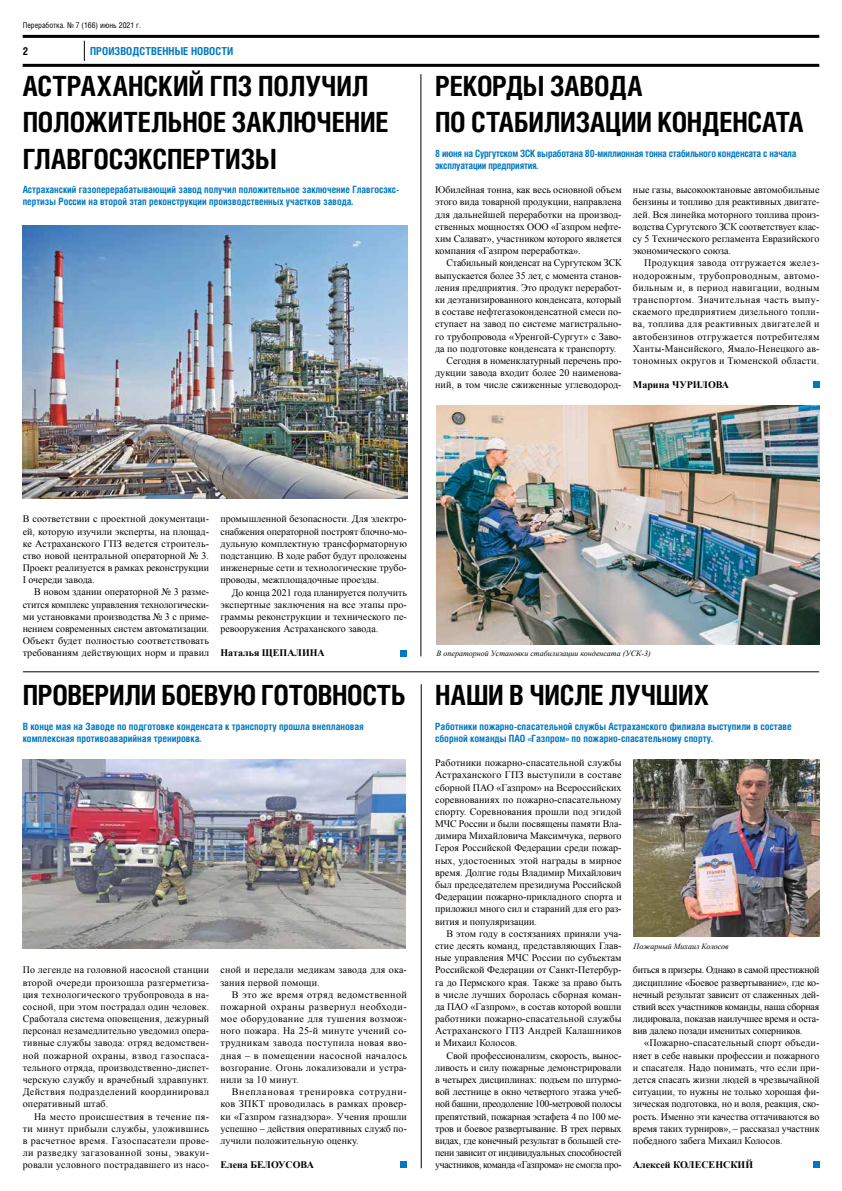
<style>
.page{position:relative;width:842px;height:1191px;background:#fff}
.page>*{position:absolute;margin:0;border:0;box-sizing:border-box;transform-origin:0 0}
.t1{font:700 condensed 27.9px/36.5px "Helios";letter-spacing:-.005em;color:#000}
.t2{font:700 condensed 11px "Helios";letter-spacing:.005em;color:#0079c1}
.t3{font:700 condensed 11px "Helios";color:#000}
.t4{font:10px/12.2px "Times New Roman";color:#000;text-align:justify}
.t5{font:700 condensed 10px/12.2px "Helios";color:#0079c1}
.t6{font:700 condensed 10px/12.2px "Helios";letter-spacing:-.02em;color:#0079c1}
.t7{font:700 10px "Times New Roman";color:#000}
.t8{font:10px/12.2px "Times New Roman";letter-spacing:.02em;color:#000}
.t9{font:italic 8px "Times New Roman";color:#000}
.t10{font:condensed 8px "Helios";color:#000}
</style>
<div class="page">
<img style="left:23px;top:225px;width:385px;height:273px">
<hr style="left:23px;top:64px;width:796px;height:3px;background:#000">
<hr style="left:23px;top:35px;width:796px;height:3px;background:#000">
<svg style="left:84px;top:41px;width:1px;height:20px"></svg>
<div style="left:813px;top:1161px;width:6px;height:7px;background:#0079c1"></div>
<div style="left:813px;top:381px;width:6px;height:7px;background:#0079c1"></div>
<div style="left:400px;top:1161px;width:7px;height:7px;background:#0079c1"></div>
<div style="left:400px;top:649px;width:7px;height:7px;background:#0079c1"></div>
<img style="left:634px;top:760px;width:185px;height:176px">
<img style="left:437px;top:405px;width:382px;height:239px">
<img style="left:23px;top:760px;width:382px;height:188px">
<hr style="left:23px;top:671px;width:796px;height:1px;background:#000">
<hr style="left:421px;top:684px;width:1px;height:484px;background:#000">
<hr style="left:421px;top:74px;width:1px;height:582px;background:#000">
<p class="t10" style="left:23px;top:21px;width:120px">Переработка. № 7 (166) июнь 2021 г.</p>
<p class="t3" style="left:23px;top:44px;width:7px">2</p>
<p class="t2" style="left:90px;top:44px;width:145px">ПРОИЗВОДСТВЕННЫЕ НОВОСТИ</p>
<h1 class="t1" style="left:23px;top:67px;width:367px">АСТРАХАНСКИЙ ГПЗ ПОЛУЧИЛ<br>ПОЛОЖИТЕЛЬНОЕ ЗАКЛЮЧЕНИЕ<br>ГЛАВГОСЭКСПЕРТИЗЫ</h1>
<p class="t5" style="left:23px;top:183px;width:378px">Астраханский газоперерабатывающий завод получил положительное заключение Главгосэкс&shy;пертизы России на второй этап реконструкции производственных участков завода.</p>
<h1 class="t1" style="left:435px;top:67px;width:370px">РЕКОРДЫ ЗАВОДА<br>ПО СТАБИЛИЗАЦИИ КОНДЕНСАТА</h1>
<p class="t6" style="left:435px;top:147px;width:363px">8 июня на Сургутском ЗСК выработана 80-миллионная тонна стабильного конденсата с начала эксплуатации предприятия.</p>
<p class="t4" style="left:435px;top:184px;width:188px">Юбилейная тонна, как весь основной объем этого вида товарной продукции, направлена для дальнейшей переработки на производ&shy;ственных мощностях ООО «Газпром нефте&shy;хим Салават», участником которого является компания «Газпром переработка».</p>
<p class="t4" style="left:446px;top:257px;width:177px">Стабильный конденсат на Сургутском ЗСК</p>
<p class="t4" style="left:435px;top:269px;width:188px">выпускается более 35 лет, с момента станов-</p>
<p class="t4" style="left:435px;top:281px;width:188px">ления предприятия. Это продукт переработ-</p>
<p class="t4" style="left:435px;top:293px;width:188px">ки деэтанизированного конденсата, который</p>
<p class="t4" style="left:435px;top:305px;width:188px">в составе нефтегазоконденсатной смеси по-</p>
<p class="t4" style="left:435px;top:318px;width:188px">ступает на завод по системе магистрально-</p>
<p class="t4" style="left:435px;top:330px;width:188px">го трубопровода «Уренгой-Сургут» с Заво-</p>
<p class="t4" style="left:435px;top:342px;width:183px">да по подготовке конденсата к транспорту.</p>
<p class="t4" style="left:446px;top:354px;width:177px">Сегодня в номенклатурный перечень про-</p>
<p class="t4" style="left:435px;top:366px;width:188px">дукции завода входит более 20 наименова-</p>
<p class="t4" style="left:435px;top:379px;width:188px">ний, в том числе сжиженные углеводород-</p>
<p class="t4" style="left:633px;top:184px;width:188px">ные газы, высокооктановые автомобильные бензины и топливо для реактивных двигате&shy;лей. Вся линейка моторного топлива произ&shy;водства Сургутского ЗСК соответствует клас&shy;су 5 Технического регламента Евразийского экономического союза.</p>
<p class="t4" style="left:633px;top:257px;width:188px;text-indent:11px">Продукция завода отгружается желез&shy;нодорожным, трубопроводным, автомо&shy;бильным и, в период навигации, водным транспортом. Значительная часть выпу&shy;скаемого предприятием дизельного топли&shy;ва, топлива для реактивных двигателей и автобензинов отгружается потребителям Ханты-Мансийского, Ямало-Ненецкого ав&shy;тономных округов и Тюменской области.</p>
<p class="t7" style="left:633px;top:378px;width:98px">Марина ЧУРИЛОВА</p>
<p class="t4" style="left:23px;top:513px;width:188px">В соответствии с проектной документаци&shy;ей, которую изучили эксперты, на площад&shy;ке Астраханского ГПЗ ведется строитель&shy;ство новой центральной операторной № 3.<br>Проект реализуется в рамках реконструкции I очереди завода.</p>
<p class="t4" style="left:23px;top:586px;width:188px;text-indent:11px">В новом здании операторной № 3 разме&shy;стится комплекс управления технологически&shy;ми установками производства № 3 с приме&shy;нением современных систем автоматизации.<br>Объект будет полностью соответствовать требованиям действующих норм и правил</p>
<p class="t4" style="left:220px;top:513px;width:188px">промышленной безопасности. Для электро&shy;снабжения операторной построят блочно-мо&shy;дульную комплектную трансформаторную подстанцию. В ходе работ будут проложены инженерные сети и технологические трубо&shy;проводы, межплощадочные проезды.</p>
<p class="t4" style="left:220px;top:586px;width:188px;text-indent:11px">До конца 2021 года планируется получить экспертные заключения на все этапы про&shy;граммы реконструкции и технического пе&shy;ревооружения Астраханского завода.</p>
<p class="t7" style="left:220px;top:646px;width:106px">Наталья ЩЕПАЛИНА</p>
<h1 class="t1" style="left:23px;top:676px;width:385px">ПРОВЕРИЛИ БОЕВУЮ ГОТОВНОСТЬ</h1>
<p class="t5" style="left:23px;top:719px;width:343px">В конце мая на Заводе по подготовке конденсата к транспорту прошла внеплановая комплексная противоаварийная тренировка.</p>
<p class="t4" style="left:23px;top:963px;width:188px">По легенде на головной насосной станции второй очереди произошла разгерметиза&shy;ция технологического трубопровода в на&shy;сосной, при этом пострадал один человек.<br>Сработала система оповещения, дежурный персонал незамедлительно уведомил опера&shy;тивные службы завода: отряд ведомствен&shy;ной пожарной охраны, взвод газоспаса&shy;тельного отряда, производственно-диспет&shy;черскую службу и врачебный здравпункт.<br>Действия подразделений координировал оперативный штаб.</p>
<p class="t4" style="left:23px;top:1110px;width:188px;text-indent:11px">На место происшествия в течение пя&shy;ти минут прибыли службы, уложившись в расчетное время. Газоспасатели прове&shy;ли разведку загазованной зоны, эвакуи&shy;ровали условного пострадавшего из насо-</p>
<p class="t8" style="left:220px;top:963px;width:188px">сной и передали медикам завода для ока&shy;зания первой помощи.</p>
<p class="t4" style="left:220px;top:988px;width:188px;text-indent:11px">В это же время отряд ведомственной пожарной охраны развернул необходи&shy;мое оборудование для тушения возмож&shy;ного пожара. На 25-й минуте учений со&shy;трудникам завода поступила новая вво&shy;дная – в помещении насосной началось возгорание. Огонь локализовали и устра&shy;нили за 10 минут.</p>
<p class="t4" style="left:220px;top:1085px;width:188px;text-indent:11px">Внеплановая тренировка сотрудни&shy;ков ЗПКТ проводилась в рамках провер&shy;ки «Газпром газнадзора». Учения прошли успешно – действия оперативных служб по&shy;лучили положительную оценку.</p>
<p class="t7" style="left:220px;top:1158px;width:95px">Елена БЕЛОУСОВА</p>
<p class="t9" style="left:437px;top:648px;width:216px">В операторной Установки стабилизации конденсата (УСК-3)</p>
<h1 class="t1" style="left:435px;top:676px;width:275px">НАШИ В ЧИСЛЕ ЛУЧШИХ</h1>
<p class="t5" style="left:435px;top:719px;width:358px">Работники пожарно-спасательной службы Астраханского филиала выступили в составе сборной команды ПАО «Газпром» по пожарно-спасательному спорту.</p>
<p class="t4" style="left:435px;top:756px;width:188px">Работники пожарно-спасательной службы Астраханского ГПЗ выступили в составе сборной ПАО «Газпром» на Всероссийских соревнованиях по пожарно-спасательному спорту. Соревнования прошли под эгидой МЧС России и были посвящены памяти Вла&shy;димира Михайловича Максимчука, первого Героя Российской Федерации среди пожар&shy;ных, удостоенных этой награды в мирное время. Долгие годы Владимир Михайлович был председателем президиума Российской Федерации пожарно-прикладного спорта и приложил много сил и стараний для его раз&shy;вития и популяризации.</p>
<p class="t4" style="left:435px;top:927px;width:188px;text-indent:11px">В этом году в состязаниях приняли уча&shy;стие десять команд, представляющих Глав&shy;ные управления МЧС России по субъектам Российской Федерации от Санкт-Петербур&shy;га до Пермского края. Также за право быть в числе лучших боролась сборная коман&shy;да ПАО «Газпром», в состав которой вошли работники пожарно-спасательной службы Астраханского ГПЗ Андрей Калашников и Михаил Колосов.</p>
<p class="t4" style="left:435px;top:1049px;width:188px;text-indent:11px">Свой профессионализм, скорость, вынос&shy;ливость и силу пожарные демонстрировали в четырех дисциплинах: подъем по штурмо&shy;вой лестнице в окно четвертого этажа учеб&shy;ной башни, преодоление 100-метровой полосы препятствий, пожарная эстафета 4 по 100 ме&shy;тров и боевое развертывание. В трех первых видах, где конечный результат в большей сте&shy;пени зависит от индивидуальных способностей участников, команда «Газпрома» не смогла про-</p>
<p class="t9" style="left:634px;top:940px;width:97px">Пожарный Михаил Колосов</p>
<p class="t4" style="left:633px;top:963px;width:188px">биться в призеры. Однако в самой престижной дисциплине «Боевое развертывание», где ко&shy;нечный результат зависит от слаженных дей&shy;ствий всех участников команды, наша сборная лидировала, показав наилучшее время и оста&shy;вив далеко позади именитых соперников.</p>
<p class="t4" style="left:633px;top:1036px;width:188px;text-indent:11px">«Пожарно-спасательный спорт объеди&shy;няет в себе навыки профессии и пожарного и спасателя. Надо понимать, что если при&shy;дется спасать жизни людей в чрезвычайной ситуации, то нужны не только хорошая фи&shy;зическая подготовка, но и воля, реакция, ско&shy;рость. Именно эти качества оттачиваются во время таких турниров», – рассказал участник победного забега Михаил Колосов.</p>
<p class="t7" style="left:633px;top:1158px;width:122px">Алексей КОЛЕСЕНСКИЙ</p>
</div>
